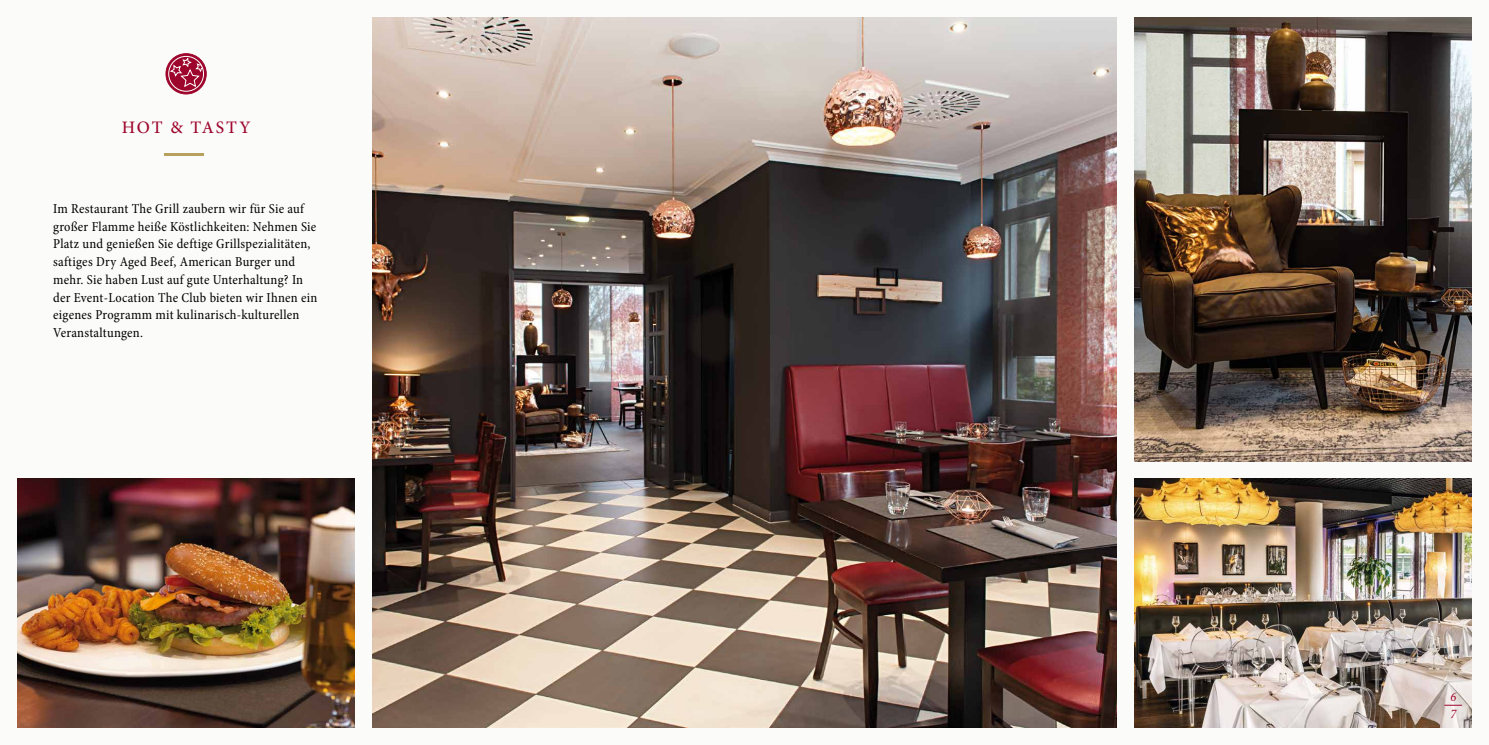
<style>
.page{position:relative;width:1489px;height:745px;background:#fff}
.page>*{position:absolute;margin:0;border:0;box-sizing:border-box;transform-origin:0 0}
.t1{font:500 17.5px "Minion Pro";letter-spacing:.1em;color:#9e052c}
.t2{font:condensed 13.75px/17.8px "Minion Pro";letter-spacing:.02em;color:#000}
.t3{font:italic condensed 13.12px/17.8px "Minion Pro";color:#9e052c}
</style>
<div class="page">
<div style="left:0;top:0;width:1488px;height:744px;background:#fbfbfa"></div>
<img style="left:372px;top:18px;width:744px;height:708px">
<img style="left:18px;top:478px;width:336px;height:248px">
<img style="left:1134px;top:18px;width:336px;height:443px">
<hr style="left:164px;top:153px;width:40px;height:3px;background:#b7a05e">
<svg style="left:166px;top:54px;width:40px;height:40px"></svg>
<div style="left:165px;top:53px;width:42px;height:41px;border:1px solid #9e052c;border-radius:50%"></div>
<svg style="left:169px;top:56px;width:34px;height:35px"></svg>
<svg style="left:169px;top:57px;width:34px;height:31px"></svg>
<div style="left:168px;top:56px;width:36px;height:36px;border:1px solid #fff;border-radius:50%"></div>
<img style="left:1134px;top:478px;width:336px;height:248px">
<svg style="left:1444px;top:704px;width:17px;height:1px"></svg>
<p class="t1" style="left:122px;top:115px;width:130px">HOT &amp; TASTY</p>
<p class="t2" style="left:53px;top:200px;width:266px">Im Restaurant The Grill zaubern wir für Sie auf großer Flamme heiße Köstlichkeiten: Nehmen Sie Platz und genießen Sie deftige Grillspezialitäten, saftiges Dry Aged Beef, American Burger und mehr. Sie haben Lust auf gute Unterhaltung? In der Event-Location The Club bieten wir Ihnen ein eigenes Programm mit kulinarisch-kulturellen Veranstaltungen.</p>
<p class="t3" style="left:1450px;top:687px;width:7px">6<br>7</p>
</div>
